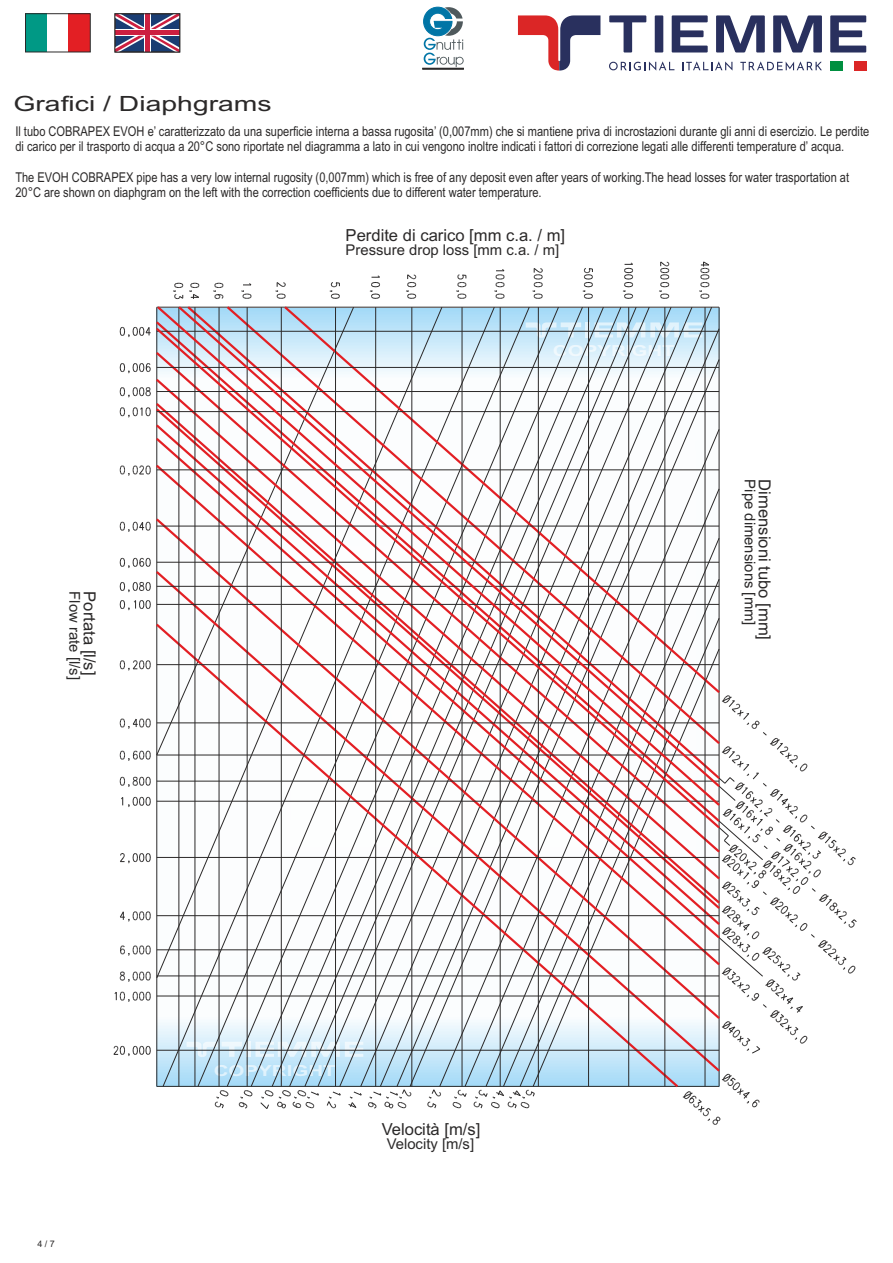
<style>
.page{position:relative;width:893px;height:1263px;background:#fff}
.page>*{position:absolute;margin:0;border:0;box-sizing:border-box;transform-origin:0 0}
.t1{font:21px "Arial Narrow";color:#2b2929;scale:1.65 1}
.t2{font:16.65px "Arial";color:#2b2929}
.t3{font:700 15.15px "Arial";color:rgb(255 255 255/.6);scale:1.35 1}
.t4{font:14.85px "Arial";color:#2b2929}
.t5{font:13.5px/15.3px "Arial Narrow";color:#2b2929}
.t6{font:9px "Arial";color:#2b2929}
</style>
<div class="page">
<svg style="left:681px;top:831px;width:39px;height:243px"></svg>
<svg style="left:156px;top:831px;width:525px;height:257px"></svg>
<hr style="left:179px;top:307px;width:1px;height:779px;background:#2b2929">
<hr style="left:195px;top:307px;width:1px;height:779px;background:#2b2929">
<hr style="left:219px;top:307px;width:1px;height:779px;background:#2b2929">
<hr style="left:247px;top:307px;width:1px;height:779px;background:#2b2929">
<hr style="left:281px;top:307px;width:1px;height:779px;background:#2b2929">
<hr style="left:412px;top:307px;width:1px;height:779px;background:#2b2929">
<hr style="left:375px;top:307px;width:1px;height:779px;background:#2b2929">
<hr style="left:335px;top:307px;width:1px;height:779px;background:#2b2929">
<hr style="left:500px;top:307px;width:1px;height:779px;background:#2b2929">
<hr style="left:462px;top:307px;width:1px;height:779px;background:#2b2929">
<hr style="left:538px;top:307px;width:1px;height:779px;background:#2b2929">
<hr style="left:588px;top:307px;width:1px;height:779px;background:#2b2929">
<hr style="left:628px;top:307px;width:1px;height:779px;background:#2b2929">
<hr style="left:665px;top:307px;width:1px;height:779px;background:#2b2929">
<hr style="left:705px;top:307px;width:1px;height:779px;background:#2b2929">
<svg style="left:120px;top:327px;width:31px;height:11px"></svg>
<svg style="left:120px;top:363px;width:31px;height:11px"></svg>
<svg style="left:120px;top:407px;width:31px;height:11px"></svg>
<svg style="left:120px;top:387px;width:31px;height:11px"></svg>
<svg style="left:120px;top:466px;width:31px;height:10px"></svg>
<svg style="left:120px;top:522px;width:31px;height:10px"></svg>
<svg style="left:120px;top:558px;width:31px;height:10px"></svg>
<svg style="left:120px;top:582px;width:31px;height:11px"></svg>
<svg style="left:120px;top:600px;width:31px;height:11px"></svg>
<svg style="left:120px;top:660px;width:31px;height:11px"></svg>
<svg style="left:120px;top:719px;width:31px;height:10px"></svg>
<svg style="left:120px;top:751px;width:31px;height:10px"></svg>
<svg style="left:120px;top:777px;width:31px;height:10px"></svg>
<svg style="left:121px;top:797px;width:30px;height:10px"></svg>
<hr style="left:157px;top:857px;width:562px;height:1px;background:#2b2929">
<svg style="left:120px;top:853px;width:31px;height:11px"></svg>
<hr style="left:157px;top:915px;width:562px;height:1px;background:#2b2929">
<svg style="left:120px;top:911px;width:31px;height:11px"></svg>
<hr style="left:157px;top:949px;width:562px;height:1px;background:#2b2929">
<svg style="left:120px;top:946px;width:31px;height:10px"></svg>
<hr style="left:157px;top:976px;width:562px;height:1px;background:#2b2929">
<svg style="left:120px;top:972px;width:31px;height:10px"></svg>
<hr style="left:157px;top:996px;width:562px;height:1px;background:#2b2929">
<hr style="left:157px;top:1050px;width:562px;height:1px;background:#2b2929">
<svg style="left:115px;top:992px;width:36px;height:10px"></svg>
<svg style="left:113px;top:1046px;width:38px;height:10px"></svg>
<svg style="left:215px;top:1090px;width:14px;height:18px"></svg>
<svg style="left:239px;top:1090px;width:14px;height:19px"></svg>
<svg style="left:260px;top:1090px;width:59px;height:19px"></svg>
<svg style="left:327px;top:1091px;width:14px;height:17px"></svg>
<svg style="left:348px;top:1091px;width:14px;height:17px"></svg>
<svg style="left:427px;top:1089px;width:14px;height:19px"></svg>
<svg style="left:453px;top:1090px;width:14px;height:18px"></svg>
<svg style="left:474px;top:1090px;width:61px;height:18px"></svg>
<svg style="left:368px;top:1089px;width:44px;height:20px"></svg>
<svg style="left:682px;top:1074px;width:78px;height:51px"></svg>
<svg style="left:156px;top:306px;width:564px;height:19px;background:#a5c7dd"></svg>
<svg style="left:156px;top:325px;width:564px;height:506px"></svg>
<svg style="left:719px;top:695px;width:138px;height:358px"></svg>
<svg style="left:330px;top:282px;width:10px;height:17px"></svg>
<svg style="left:276px;top:282px;width:10px;height:17px"></svg>
<svg style="left:241px;top:283px;width:11px;height:16px"></svg>
<svg style="left:213px;top:283px;width:11px;height:16px"></svg>
<svg style="left:189px;top:283px;width:11px;height:16px"></svg>
<svg style="left:173px;top:283px;width:10px;height:16px"></svg>
<svg style="left:370px;top:276px;width:10px;height:23px"></svg>
<svg style="left:406px;top:274px;width:10px;height:25px"></svg>
<svg style="left:456px;top:274px;width:11px;height:25px"></svg>
<svg style="left:494px;top:269px;width:11px;height:30px"></svg>
<svg style="left:533px;top:268px;width:10px;height:31px"></svg>
<svg style="left:583px;top:268px;width:10px;height:31px"></svg>
<svg style="left:623px;top:263px;width:10px;height:36px"></svg>
<svg style="left:659px;top:261px;width:10px;height:38px"></svg>
<svg style="left:699px;top:261px;width:11px;height:38px"></svg>
<div style="left:25px;top:14px;width:22px;height:38px;background:#009985"></div>
<div style="left:69px;top:14px;width:21px;height:38px;background:#e31f24"></div>
<div style="left:25px;top:13px;width:66px;height:39px;border:1px solid #2b2929"></div>
<svg style="left:117px;top:15px;width:61px;height:35px"></svg>
<div style="left:115px;top:13px;width:65px;height:39px;border:1px solid #2b2929"></div>
<div style="left:830px;top:62px;width:12px;height:9px;background:#008f40"></div>
<div style="left:854px;top:62px;width:12px;height:9px;background:#db2626"></div>
<svg style="left:609px;top:61px;width:65px;height:10px"></svg>
<svg style="left:682px;top:61px;width:50px;height:10px"></svg>
<svg style="left:740px;top:61px;width:82px;height:9px"></svg>
<svg style="left:609px;top:15px;width:37px;height:38px"></svg>
<div style="left:655px;top:15px;width:8px;height:38px;background:#29305e"></div>
<svg style="left:672px;top:15px;width:36px;height:38px"></svg>
<svg style="left:716px;top:15px;width:49px;height:38px"></svg>
<svg style="left:773px;top:15px;width:49px;height:38px"></svg>
<svg style="left:830px;top:15px;width:36px;height:38px"></svg>
<svg style="left:518px;top:15px;width:82px;height:56px"></svg>
<hr style="left:422px;top:68px;width:42px;height:1px;background:#2b2929">
<svg style="left:423px;top:7px;width:41px;height:60px"></svg>
<h1 class="t1" style="left:13px;top:96px;width:158px">Grafici / Diaphgrams</h1>
<p class="t5" style="left:15px;top:125px;width:855px">Il tubo COBRAPEX EVOH e’ caratterizzato da una superficie interna a bassa rugosita’ (0,007mm) che si mantiene priva di incrostazioni durante gli anni di esercizio. Le perdite di carico per il trasporto di acqua a 20°C sono riportate nel diagramma a lato in cui vengono inoltre indicati i fattori di correzione legati alle differenti temperature d’ acqua.</p>
<p class="t5" style="left:15px;top:171px;width:835px">The EVOH COBRAPEX pipe has a very low internal rugosity (0,007mm) which is free of any deposit even after years of working.The head losses for water trasportation at<br>20°C are shown on diaphgram on the left with the correction coefficients due to different water temperature.</p>
<p class="t2" style="left:346px;top:229px;width:221px">Perdite di carico [mm c.a. / m]</p>
<p class="t4" style="left:346px;top:245px;width:215px">Pressure drop loss [mm c.a. / m]</p>
<p class="t4" style="left:80px;top:591px;width:90px;rotate:90deg">Flow rate [l/s]</p>
<p class="t2" style="left:96px;top:591px;width:85px;rotate:90deg">Portata [l/s]</p>
<p class="t3" style="left:553px;top:345px;width:92px">COPYRIGHT</p>
<p class="t4" style="left:755px;top:479px;width:147px;rotate:90deg">Pipe dimensions [mm]</p>
<p class="t2" style="left:771px;top:479px;width:162px;rotate:90deg">Dimensioni tubo [mm]</p>
<p class="t6" style="left:37px;top:1241px;width:19px">4 / 7</p>
<p class="t3" style="left:214px;top:1064px;width:92px">COPYRIGHT</p>
<p class="t2" style="left:382px;top:1123px;width:100px">Velocità [m/s]</p>
<p class="t4" style="left:387px;top:1138px;width:89px">Velocity [m/s]</p>
</div>
